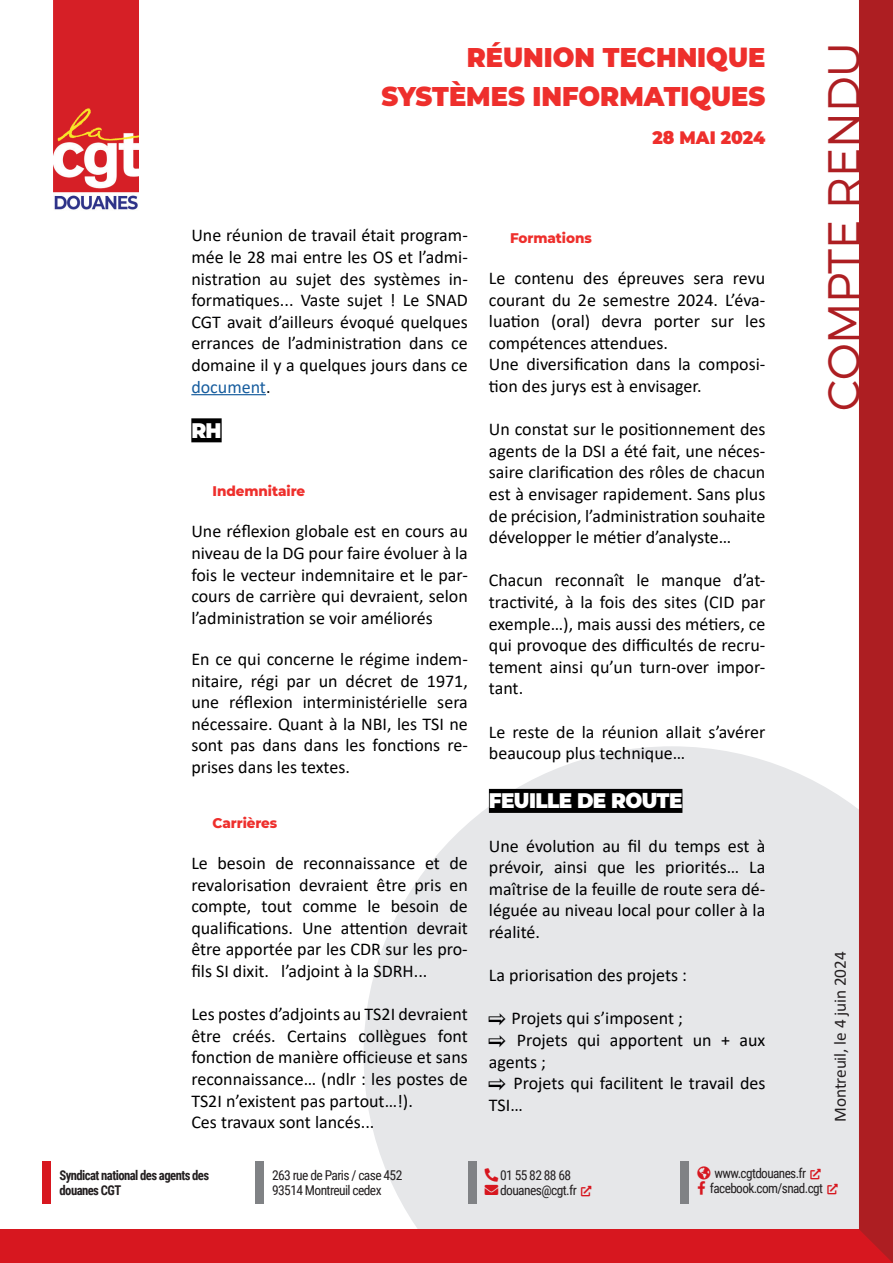
<style>
.page{position:relative;width:893px;height:1263px;background:#fff}
.page>*{position:absolute;margin:0;border:0;box-sizing:border-box;transform-origin:0 0}
.t1{font:300 45px "Montserrat";letter-spacing:-.01em;color:#ad1e22}
.t2{font:900 27px/38.5px "Montserrat";color:#ee2f2c;text-align:right;scale:.95 1}
.t3{font:900 21px "Montserrat";letter-spacing:-.03em;color:#fff;scale:.95 1}
.t4{font:18px/21.6px "Calibri";color:#000001;text-align:justify}
.t5{font:900 18px "Montserrat";color:#ee2f2c;scale:.95 1}
.t6{font:17.25px "Calibri";letter-spacing:-.005em;color:#231f20}
.t7{font:800 14.25px "Montserrat";letter-spacing:-.005em;color:#ee2f2c;scale:.95 1}
.t8{font:13.5px/15px "Roboto Condensed";letter-spacing:-.045em;color:#231f20}
.t9{font:700 13.5px/15px "Roboto Condensed";letter-spacing:-.045em;color:#231f20;scale:.94 1}
.s1{color:#175d9e}
.s2{font-family:"Pointers"}
.s3{color:#d7171f}
</style>
<div class="page">
<svg style="left:364px;top:746px;width:495px;height:483px;background:#e8e9eb"></svg>
<div style="left:43px;top:1161px;width:8px;height:42px;background:#d7171f"></div>
<div style="left:255px;top:1161px;width:9px;height:42px;background:#808285"></div>
<div style="left:468px;top:1161px;width:8px;height:42px;background:#808285"></div>
<div style="left:680px;top:1161px;width:9px;height:42px;background:#808285"></div>
<div style="left:0;top:1229px;width:893px;height:34px;background:#d7171f"></div>
<div style="left:859px;top:0;width:34px;height:1263px;background:#ad1e22"></div>
<img style="left:53px;top:0;width:85px;height:210px">
<hr style="left:191px;top:394px;width:75px;height:1px;background:#175d9e">
<div style="left:191px;top:418px;width:31px;height:24px;background:#000"></div>
<div style="left:489px;top:789px;width:193px;height:24px;background:#000"></div>
<svg style="left:485px;top:1168px;width:13px;height:27px"></svg>
<svg style="left:581px;top:1186px;width:10px;height:10px"></svg>
<svg style="left:811px;top:1168px;width:10px;height:11px"></svg>
<svg style="left:697px;top:1166px;width:13px;height:28px"></svg>
<svg style="left:827px;top:1183px;width:11px;height:11px"></svg>
<h2 class="t2" style="left:381px;top:37px;width:406px">RÉUNION TECHNIQUE<br>SYSTÈMES INFORMATIQUES</h2>
<p class="t5" style="left:652px;top:125px;width:120px">28 MAI 2024</p>
<p class="t4" style="left:191px;top:224px;width:278px">Une réunion de travail était program&shy;mée le 28 mai entre les OS et l’admi&shy;nistration au sujet des systèmes in&shy;formatiques... Vaste sujet ! Le SNAD CGT avait d’ailleurs évoqué quelques errances de l’administration dans ce domaine il y a quelques jours dans ce <span class="s1">document</span>.</p>
<p class="t3" style="left:191px;top:415px;width:31px">RH</p>
<p class="t7" style="left:213px;top:481px;width:99px">Indemnitaire</p>
<p class="t4" style="left:191px;top:520px;width:278px">Une réflexion globale est en cours au niveau de la DG pour faire évoluer à la fois le vecteur indemnitaire et le par&shy;cours de carrière qui devraient, selon l’administration se voir améliorés</p>
<p class="t4" style="left:191px;top:648px;width:278px">En ce qui concerne le régime indem&shy;nitaire, régi par un décret de 1971, une réflexion interministérielle sera nécessaire. Quant à la NBI, les TSI ne sont pas dans dans les fonctions re&shy;prises dans les textes.</p>
<p class="t7" style="left:213px;top:812px;width:70px">Carrières</p>
<p class="t4" style="left:191px;top:852px;width:278px">Le besoin de reconnaissance et de revalorisation devraient être pris en compte, tout comme le besoin de qualifications. Une attention devrait être apportée par les CDR sur les pro&shy;fils SI dixit. l’adjoint à la SDRH...</p>
<p class="t4" style="left:191px;top:1003px;width:278px;text-align:left">Les postes d’adjoints au TS2I devraient être créés. Certains collègues font fonction de manière officieuse et sans reconnaissance… (ndlr : les postes de TS2I n’existent pas partout…!).<br>Ces travaux sont lancés...</p>
<p class="t7" style="left:510px;top:227px;width:87px">Formations</p>
<p class="t4" style="left:489px;top:267px;width:278px;text-align:left">Le contenu des épreuves sera revu courant du 2e semestre 2024. L’éva&shy;luation (oral) devra porter sur les compétences attendues.<br>Une diversification dans la composi&shy;tion des jurys est à envisager.</p>
<p class="t4" style="left:489px;top:418px;width:278px">Un constat sur le positionnement des agents de la DSI a été fait, une néces&shy;saire clarification des rôles de chacun est à envisager rapidement. Sans plus de précision, l’administration souhaite développer le métier d’analyste…</p>
<p class="t4" style="left:489px;top:569px;width:278px">Chacun reconnaît le manque d’at&shy;tractivité, à la fois des sites (CID par exemple…), mais aussi des métiers, ce qui provoque des difficultés de recru&shy;tement ainsi qu’un turn-over impor&shy;tant.</p>
<p class="t4" style="left:489px;top:720px;width:278px">Le reste de la réunion allait s’avérer beaucoup plus technique…</p>
<p class="t3" style="left:489px;top:785px;width:205px">FEUILLE DE ROUTE</p>
<p class="t4" style="left:489px;top:834px;width:278px">Une évolution au fil du temps est à prévoir, ainsi que les priorités… La maîtrise de la feuille de route sera dé&shy;léguée au niveau local pour coller à la réalité.</p>
<p class="t4" style="left:489px;top:964px;width:200px">La priorisation des projets :</p>
<p class="t4" style="left:489px;top:1007px;width:278px;text-align:left"><span class="s2">'</span> Projets qui s’imposent ;<br><span class="s2">'</span> Projets qui apportent un + aux agents ;<br><span class="s2">'</span> Projets qui facilitent le travail des<br>TSI…</p>
<h1 class="t1" style="left:816px;top:411px;width:369px;rotate:-90deg">compte rendu</h1>
<p class="t6" style="left:828px;top:1122px;width:172px;rotate:-90deg">Montreuil, le 4 juin 2024</p>
<p class="t9" style="left:60px;top:1167px;width:161px">Syndicat national des agents des douanes CGT</p>
<p class="t8" style="left:272px;top:1167px;width:132px">263 rue de Paris / case 452<br>93514 Montreuil cedex</p>
<p class="t8" style="left:500px;top:1167px;width:93px;text-indent:-15px"><span class="s3">□■●▼</span> 01 55 82 88 68 douanes@cgt.fr <span class="s3">▼■●●■●▼</span></p>
<p class="t8" style="left:697px;top:1165px;width:125px"><span class="s3">●□▲</span> www.cgtdouanes.fr <span class="s3">▼■●●■●▼</span></p>
<p class="t8" style="left:697px;top:1180px;width:142px"><span class="s3">□□</span> facebook.com/snad.cgt <span class="s3">▼■●●■●▼</span></p>
</div>
